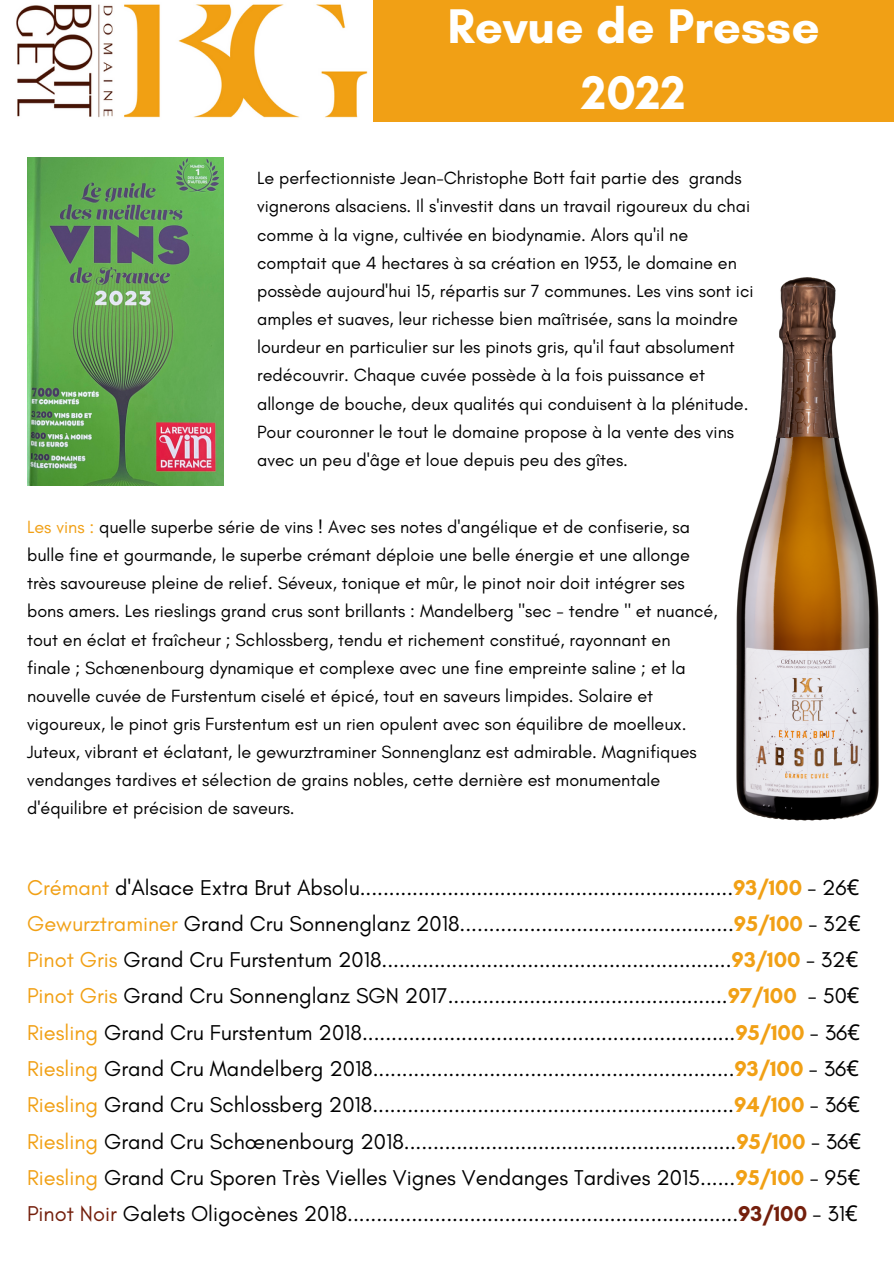
<style>
.page{position:relative;width:894px;height:1264px;background:#fff}
.page>*{position:absolute;margin:0;border:0;box-sizing:border-box;transform-origin:0 0}
.t1{font:700 49.5px "Glacial Indifference";color:#fff}
.t2{font:700 48px "Glacial Indifference";color:#fff}
.t3{font:21.9px "Glacial Indifference";color:#000}
.t4{font:18px/28.2px "Glacial Indifference";color:#000}
.s1{color:#f1a015}
.s2{font-weight:700;color:#f1a015}
.s3{font-family:"Noto Sans"}
.s4{color:#741f0c}
.s5{font-weight:700;color:#741f0c}
</style>
<div class="page">
<img style="left:27px;top:158px;width:196px;height:327px">
<img style="left:736px;top:277px;width:143px;height:544px">
<img style="left:16px;top:4px;width:352px;height:114px">
<div style="left:372px;top:0;width:521px;height:121px;background:#f1a015"></div>
<p class="t1" style="left:447px;top:-4px;width:374px">Revue de Presse</p>
<p class="t2" style="left:581px;top:64px;width:106px">2022</p>
<p class="t4" style="left:257px;top:164px;width:498px">Le perfectionniste Jean-Christophe Bott fait partie des grands vignerons alsaciens. Il s'investit dans un travail rigoureux du chai comme à la vigne, cultivée en biodynamie. Alors qu'il ne comptait que 4 hectares à sa création en 1953, le domaine en possède aujourd'hui 15, répartis sur 7 communes. Les vins sont ici amples et suaves, leur richesse bien maîtrisée, sans la moindre lourdeur en particulier sur les pinots gris, qu'il faut absolument redécouvrir. Chaque cuvée possède à la fois puissance et allonge de bouche, deux qualités qui conduisent à la plénitude.<br>Pour couronner le tout le domaine propose à la vente des vins avec un peu d'âge et loue depuis peu des gîtes.</p>
<p class="t4" style="left:27px;top:512px;width:692px"><span class="s1">Les vins :</span> quelle superbe série de vins ! Avec ses notes d'angélique et de confiserie, sa bulle fine et gourmande, le superbe crémant déploie une belle énergie et une allonge très savoureuse pleine de relief. Séveux, tonique et mûr, le pinot noir doit intégrer ses bons amers. Les rieslings grand crus sont brillants : Mandelberg "sec - tendre " et nuancé, tout en éclat et fraîcheur ; Schlossberg, tendu et richement constitué, rayonnant en finale ; Schœnenbourg dynamique et complexe avec une fine empreinte saline ; et la nouvelle cuvée de Furstentum ciselé et épicé, tout en saveurs limpides. Solaire et vigoureux, le pinot gris Furstentum est un rien opulent avec son équilibre de moelleux.<br>Juteux, vibrant et éclatant, le gewurztraminer Sonnenglanz est admirable. Magnifiques vendanges tardives et sélection de grains nobles, cette dernière est monumentale d'équilibre et précision de saveurs.</p>
<p class="t3" style="left:27px;top:873px;width:833px"><span class="s1">Crémant</span> d'Alsace Extra Brut Absolu................................................................<span class="s2">93/100</span> - 26<span class="s3">€</span></p>
<p class="t3" style="left:27px;top:910px;width:834px"><span class="s1">Gewurztraminer</span> Grand Cru Sonnenglanz 2018...............................................<span class="s2">95/100</span> - 32<span class="s3">€</span></p>
<p class="t3" style="left:27px;top:946px;width:832px"><span class="s1">Pinot Gris</span> Grand Cru Furstentum 2018............................................................<span class="s2">93/100</span> - 32<span class="s3">€</span></p>
<p class="t3" style="left:27px;top:982px;width:833px"><span class="s1">Pinot Gris</span> Grand Cru Sonnenglanz SGN 2017................................................<span class="s2">97/100</span> - 50<span class="s3">€</span></p>
<p class="t3" style="left:27px;top:1018px;width:834px"><span class="s1">Riesling</span> Grand Cru Furstentum 2018................................................................<span class="s2">95/100</span> - 36<span class="s3">€</span></p>
<p class="t3" style="left:27px;top:1055px;width:833px"><span class="s1">Riesling</span> Grand Cru Mandelberg 2018..............................................................<span class="s2">93/100</span> - 36<span class="s3">€</span></p>
<p class="t3" style="left:27px;top:1091px;width:834px"><span class="s1">Riesling</span> Grand Cru Schlossberg 2018..............................................................<span class="s2">94/100</span> - 36<span class="s3">€</span></p>
<p class="t3" style="left:27px;top:1127px;width:835px"><span class="s1">Riesling</span> Grand Cru Schœnenbourg 2018.........................................................<span class="s2">95/100</span> - 36<span class="s3">€</span></p>
<p class="t3" style="left:27px;top:1164px;width:834px"><span class="s1">Riesling</span> Grand Cru Sporen Très Vielles Vignes Vendanges Tardives 2015......<span class="s2">95/100</span> - 95<span class="s3">€</span></p>
<p class="t3" style="left:27px;top:1200px;width:831px"><span class="s4">Pinot Noir</span> Galets Oligocènes 2018...................................................................<span class="s5">93/100</span> - 31<span class="s3">€</span></p>
</div>
